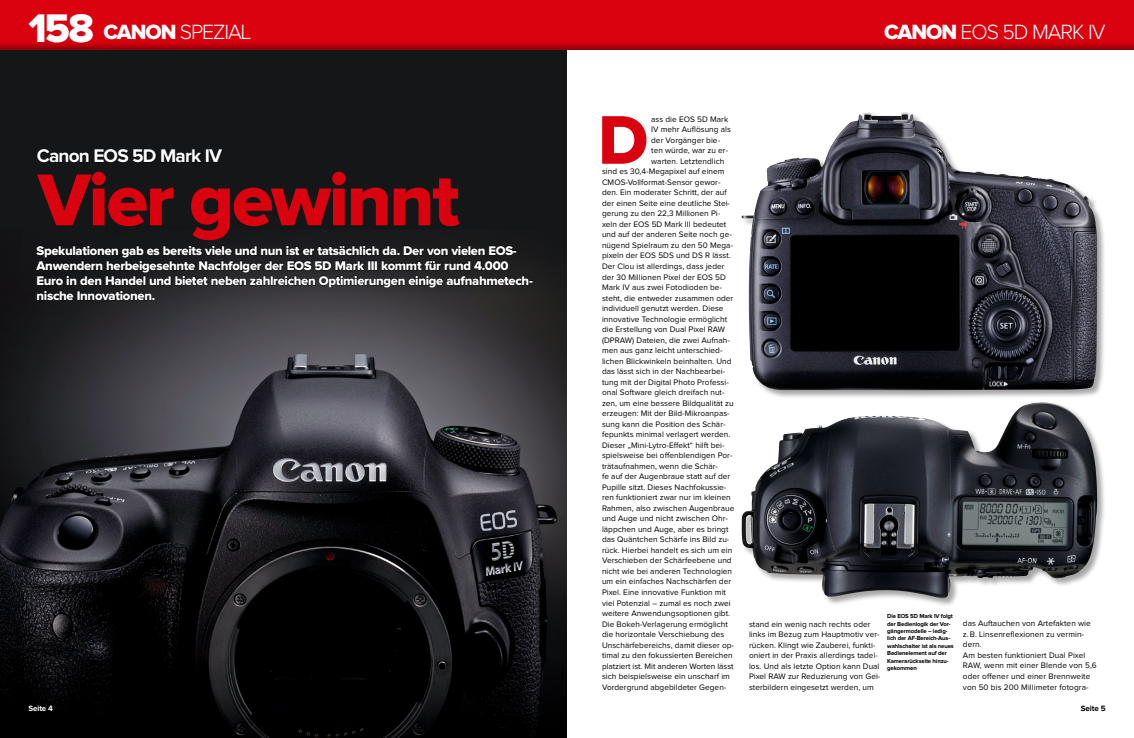
<style>
.page{position:relative;width:1134px;height:738px;background:#fff}
.page>*{position:absolute;margin:0;border:0;box-sizing:border-box;transform-origin:0 0}
.t1{font:76px "Proxima Nova Extrabld";letter-spacing:-.03em;color:#da020e}
.t2{font:71.2px "Proxima Nova Extrabld";color:#da020e}
.t3{font:300 21.3px "Proxima Nova";letter-spacing:-.05em;color:#fff}
.t4{font:700 19px "Proxima Nova";letter-spacing:-.04em;color:#fff}
.t5{font:13px/15px "Proxima Nova Extrabld";letter-spacing:-.025em;color:#fff}
.t6{font:8.2px/10.5px "Proxima Nova";letter-spacing:.005em;color:#000}
.t7{font:700 8px "Proxima Nova";letter-spacing:-.01em;color:#fff}
.t8{font:700 8px "Proxima Nova";letter-spacing:-.01em;color:#000}
.t9{font:700 6px/7.4px "Proxima Nova";letter-spacing:-.02em;color:#000}
.s1{font-family:"Proxima Nova Extrabld";font-weight:400;font-size:41.3px}
.s2{font-family:"Proxima Nova Extrabld";font-weight:400}
</style>
<div class="page">
<div style="left:741px;top:112px;width:365px;height:287px;background:#000;opacity:.35"></div>
<img style="left:742px;top:112px;width:159px;height:145px">
<img style="left:0;top:51px;width:567px;height:686px">
<svg style="left:36px;top:148px;width:188px;height:15px;background:#0d0e0f"></svg>
<svg style="left:27px;top:702px;width:27px;height:9px"></svg>
<svg style="left:35px;top:244px;width:498px;height:57px;background:#1b1b1c"></svg>
<div style="left:0;top:0;width:1134px;height:51px;background:#000;opacity:.5"></div>
<div style="left:741px;top:402px;width:365px;height:204px;background:#000;opacity:.35"></div>
<img style="left:742px;top:403px;width:291px;height:194px">
<h3 class="t3" style="left:28px;top:22px;width:224px"><span class="s1">158</span> <span class="s2">CANON</span> SPEZIAL</h3>
<h3 class="t3" style="left:884px;top:22px;width:223px"><span class="s2">CANON</span> EOS 5D MARK IV</h3>
<h3 class="t4" style="left:37px;top:147px;width:187px">Canon EOS 5D Mark IV</h3>
<h1 class="t1" style="left:38px;top:165px;width:423px">Vier gewinnt</h1>
<p class="t5" style="left:37px;top:243px;width:498px">Spekulationen gab es bereits viele und nun ist er tatsächlich da. Der von vielen EOS-Anwendern herbeigesehnte Nachfolger der EOS 5D Mark III kommt für rund 4.000<br>Euro in den Handel und bietet neben zahlreichen Optimierungen einige aufnahmetech&shy;nische Innovationen.</p>
<p class="t7" style="left:28px;top:703px;width:26px">Seite 4</p>
<p class="t6" style="left:651px;top:114px;width:79px">ass die EOS 5D Mark</p>
<p class="t6" style="left:651px;top:124px;width:81px">IV mehr Auflösung als</p>
<p class="t6" style="left:651px;top:135px;width:70px">der Vorgänger bie-</p>
<p class="t6" style="left:651px;top:145px;width:78px">ten würde, war zu er-</p>
<p class="t6" style="left:651px;top:156px;width:75px">warten. Letztendlich</p>
<p class="t6" style="left:602px;top:166px;width:124px">sind es 30,4-Megapixel auf einem</p>
<p class="t6" style="left:602px;top:177px;width:120px">CMOS-Vollformat-Sensor gewor-</p>
<p class="t6" style="left:602px;top:187px;width:126px">den. Ein moderater Schritt, der auf</p>
<p class="t6" style="left:602px;top:198px;width:130px">der einen Seite eine deutliche Stei-</p>
<p class="t6" style="left:602px;top:208px;width:120px">gerung zu den 22,3 Millionen Pi-</p>
<p class="t6" style="left:602px;top:219px;width:126px">xeln der EOS 5D Mark III bedeutet</p>
<p class="t6" style="left:602px;top:229px;width:131px">und auf der anderen Seite noch ge-</p>
<p class="t6" style="left:602px;top:240px;width:133px">nügend Spielraum zu den 50 Mega-</p>
<p class="t6" style="left:602px;top:251px;width:130px">pixeln der EOS 5DS und DS R lässt.</p>
<p class="t6" style="left:602px;top:261px;width:124px">Der Clou ist allerdings, dass jeder</p>
<p class="t6" style="left:602px;top:272px;width:125px">der 30 Millionen Pixel der EOS 5D</p>
<p class="t6" style="left:602px;top:282px;width:122px">Mark IV aus zwei Fotodioden be-</p>
<p class="t6" style="left:602px;top:293px;width:133px">steht, die entweder zusammen oder</p>
<p class="t6" style="left:602px;top:303px;width:123px">individuell genutzt werden. Diese</p>
<p class="t6" style="left:602px;top:314px;width:127px">innovative Technologie ermöglicht</p>
<p class="t6" style="left:602px;top:324px;width:125px">die Erstellung von Dual Pixel RAW</p>
<p class="t6" style="left:602px;top:335px;width:129px">(DPRAW) Dateien, die zwei Aufnah-</p>
<p class="t6" style="left:602px;top:345px;width:122px">men aus ganz leicht unterschied-</p>
<p class="t6" style="left:602px;top:356px;width:131px">lichen Blickwinkeln beinhalten. Und</p>
<p class="t6" style="left:602px;top:366px;width:125px">das lässt sich in der Nachbearbei-</p>
<p class="t6" style="left:602px;top:377px;width:128px">tung mit der Digital Photo Professi-</p>
<p class="t6" style="left:602px;top:387px;width:124px">onal Software gleich dreifach nut-</p>
<p class="t6" style="left:602px;top:398px;width:133px">zen, um eine bessere Bildqualität zu</p>
<p class="t6" style="left:602px;top:408px;width:129px">erzeugen: Mit der Bild-Mikroanpas-</p>
<p class="t6" style="left:602px;top:419px;width:125px">sung kann die Position des Schär-</p>
<p class="t6" style="left:602px;top:429px;width:130px">fepunkts minimal verlagert werden.</p>
<p class="t6" style="left:602px;top:440px;width:124px">Dieser „Mini-Lytro-Effekt“ hilft bei-</p>
<p class="t6" style="left:602px;top:450px;width:132px">spielsweise bei offenblendigen Por-</p>
<p class="t6" style="left:602px;top:461px;width:118px">trätaufnahmen, wenn die Schär-</p>
<p class="t6" style="left:602px;top:471px;width:130px">fe auf der Augenbraue statt auf der</p>
<p class="t6" style="left:602px;top:482px;width:126px">Pupille sitzt. Dieses Nachfokussie-</p>
<p class="t6" style="left:602px;top:492px;width:130px">ren funktioniert zwar nur im kleinen</p>
<p class="t6" style="left:602px;top:503px;width:134px">Rahmen, also zwischen Augenbraue</p>
<p class="t6" style="left:602px;top:513px;width:127px">und Auge und nicht zwischen Ohr-</p>
<p class="t6" style="left:602px;top:524px;width:128px">läppchen und Auge, aber es bringt</p>
<p class="t6" style="left:602px;top:534px;width:129px">das Quäntchen Schärfe ins Bild zu-</p>
<p class="t6" style="left:602px;top:545px;width:132px">rück. Hierbei handelt es sich um ein</p>
<p class="t6" style="left:602px;top:555px;width:131px">Verschieben der Schärfeebene und</p>
<p class="t6" style="left:602px;top:566px;width:132px">nicht wie bei anderen Technologien</p>
<p class="t6" style="left:602px;top:576px;width:131px">um ein einfaches Nachschärfen der</p>
<p class="t6" style="left:602px;top:587px;width:125px">Pixel. Eine innovative Funktion mit</p>
<p class="t6" style="left:602px;top:597px;width:130px">viel Potenzial – zumal es noch zwei</p>
<p class="t6" style="left:602px;top:608px;width:130px">weitere Anwendungsoptionen gibt.</p>
<p class="t6" style="left:602px;top:618px;width:127px">Die Bokeh-Verlagerung ermöglicht</p>
<p class="t6" style="left:602px;top:629px;width:124px">die horizontale Verschiebung des</p>
<p class="t6" style="left:602px;top:639px;width:134px">Unschärfebereichs, damit dieser op-</p>
<p class="t6" style="left:602px;top:650px;width:132px">timal zu den fokussierten Bereichen</p>
<p class="t6" style="left:602px;top:660px;width:133px">platziert ist. Mit anderen Worten lässt</p>
<p class="t6" style="left:602px;top:671px;width:129px">sich beispielsweise ein unscharf im</p>
<p class="t6" style="left:602px;top:681px;width:126px">Vordergrund abgebildeter Gegen-</p>
<h2 class="t2" style="left:598px;top:107px;width:52px">D</h2>
<p class="t9" style="left:887px;top:612px;width:68px">Die EOS 5D Mark IV folgt der Bedienlogik der Vor&shy;gängermodelle – ledig&shy;lich der AF-Bereich-Aus&shy;wahlschalter ist als neues<br>Bedienelement auf der<br>Kamerarückseite hinzu&shy;gekommen</p>
<p class="t6" style="left:749px;top:618px;width:133px">stand ein wenig nach rechts oder links im Bezug zum Hauptmotiv ver&shy;rücken. Klingt wie Zauberei, funkti&shy;oniert in der Praxis allerdings tadel&shy;los. Und als letzte Option kann Dual Pixel RAW zur Reduzierung von Gei&shy;sterbildern eingesetzt werden, um</p>
<p class="t6" style="left:963px;top:618px;width:135px">das Auftauchen von Artefakten wie z.B. Linsenreflexionen zu vermin&shy;dern.<br>Am besten funktioniert Dual Pixel<br>RAW, wenn mit einer Blende von 5,6 oder offener und einer Brennweite von 50 bis 200 Millimeter fotogra-</p>
<p class="t8" style="left:1081px;top:703px;width:26px">Seite 5</p>
</div>
